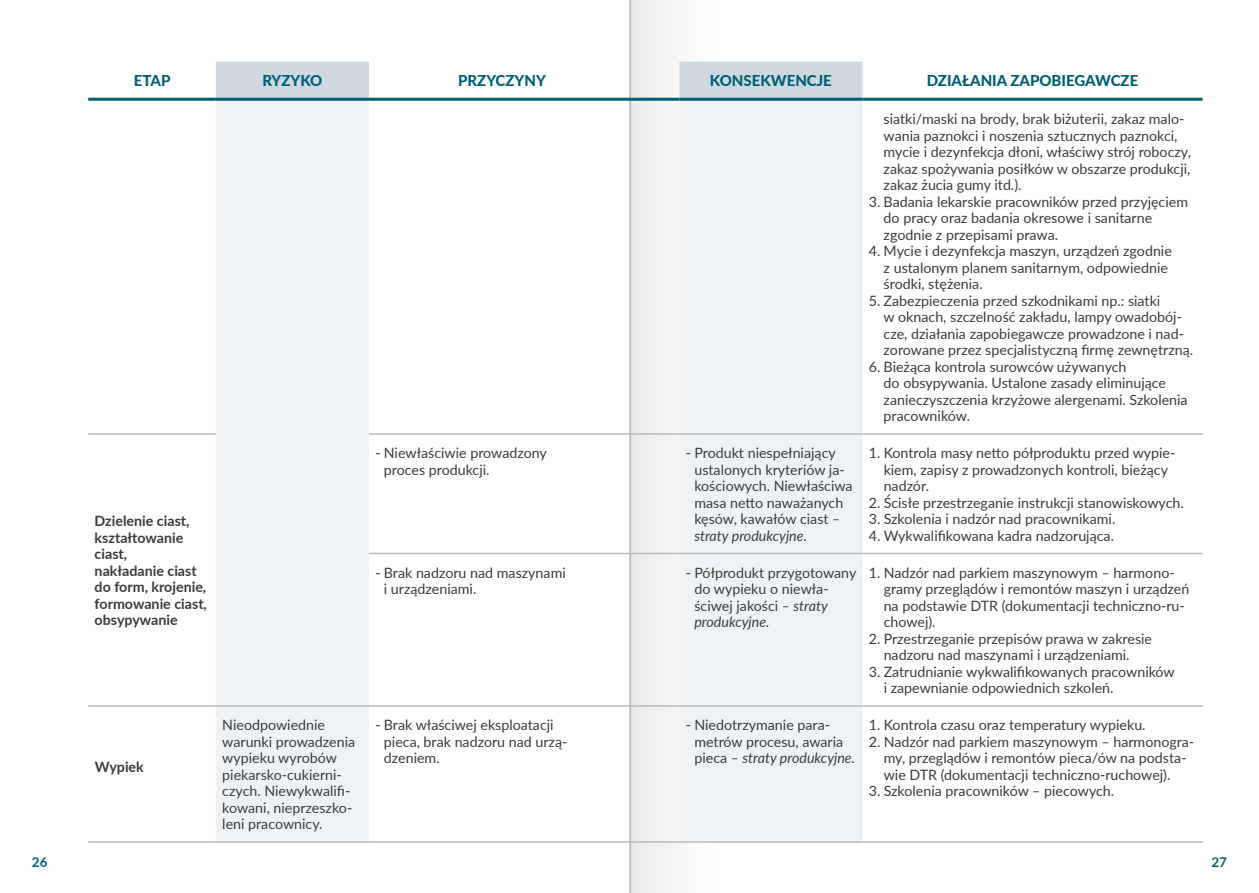
<style>
.page{position:relative;width:1259px;height:893px;background:#fff}
.page>*{position:absolute;margin:0;border:0;box-sizing:border-box;transform-origin:0 0}
.t1{font:800 15px "Lato";color:#005f74}
.t2{font:14.25px/16.5px "Lato";color:#3c3c3b}
.t3{font:700 14.25px/16.5px "Lato";color:#3c3c3b}
.t4{font:700 13.5px "Lato";color:#005f74}
.s1{font-style:italic}
</style>
<div class="page">
<div style="left:629px;top:0;width:85px;height:893px;background:#f5f5f5"></div>
<hr style="left:629px;top:0;width:2px;height:893px;background:#b8bab8">
<svg style="left:216px;top:62px;width:646px;height:36px"></svg>
<svg style="left:216px;top:101px;width:646px;height:740px;fill:#f0f3f6"></svg>
<hr style="left:88px;top:98px;width:128px;height:3px;background:#005f74">
<hr style="left:216px;top:98px;width:153px;height:3px;background:#005f74">
<hr style="left:369px;top:98px;width:310px;height:3px;background:#005f74">
<hr style="left:679px;top:98px;width:183px;height:3px;background:#005f74">
<hr style="left:862px;top:98px;width:340px;height:3px;background:#005f74">
<hr style="left:369px;top:433px;width:310px;height:2px;background:#b8bab8">
<hr style="left:679px;top:433px;width:183px;height:2px;background:#b8bab8">
<hr style="left:862px;top:433px;width:340px;height:2px;background:#b8bab8">
<hr style="left:369px;top:553px;width:310px;height:1px;background:#b8bab8">
<hr style="left:679px;top:553px;width:183px;height:1px;background:#b8bab8">
<hr style="left:862px;top:553px;width:340px;height:1px;background:#b8bab8">
<hr style="left:369px;top:705px;width:310px;height:2px;background:#b8bab8">
<hr style="left:679px;top:705px;width:183px;height:2px;background:#b8bab8">
<hr style="left:862px;top:705px;width:340px;height:2px;background:#b8bab8">
<hr style="left:88px;top:841px;width:128px;height:2px;background:#b8bab8">
<hr style="left:216px;top:841px;width:153px;height:2px;background:#b8bab8">
<hr style="left:369px;top:841px;width:310px;height:2px;background:#b8bab8">
<hr style="left:679px;top:841px;width:183px;height:2px;background:#b8bab8">
<hr style="left:862px;top:841px;width:340px;height:2px;background:#b8bab8">
<hr style="left:216px;top:705px;width:153px;height:2px;background:#b8bab8">
<hr style="left:88px;top:433px;width:128px;height:2px;background:#b8bab8">
<hr style="left:88px;top:705px;width:128px;height:2px;background:#b8bab8">
<p class="t1" style="left:134px;top:70px;width:38px">ETAP</p>
<p class="t1" style="left:262px;top:70px;width:62px">RYZYKO</p>
<p class="t1" style="left:458px;top:70px;width:89px">PRZYCZYNY</p>
<p class="t1" style="left:710px;top:70px;width:123px">KONSEKWENCJE</p>
<p class="t1" style="left:926px;top:70px;width:213px">DZIAŁANIA ZAPOBIEGAWCZE</p>
<p class="t2" style="left:883px;top:110px;width:309px">siatki/maski na brody, brak biżuterii, zakaz malo&shy;wania paznokci i noszenia sztucznych paznokci, mycie i dezynfekcja dłoni, właściwy strój roboczy, zakaz spożywania posiłków w obszarze produkcji, zakaz żucia gumy itd.).</p>
<p class="t2" style="left:883px;top:193px;width:306px;text-indent:-15px">3. Badania lekarskie pracowników przed przyjęciem do pracy oraz badania okresowe i sanitarne zgodnie z przepisami prawa.</p>
<p class="t2" style="left:883px;top:242px;width:290px;text-indent:-15px">4. Mycie i dezynfekcja maszyn, urządzeń zgodnie z ustalonym planem sanitarnym, odpowiednie środki, stężenia.</p>
<p class="t2" style="left:883px;top:292px;width:311px;text-indent:-15px">5. Zabezpieczenia przed szkodnikami np.: siatki<br>w oknach, szczelność zakładu, lampy owadobój&shy;cze, działania zapobiegawcze prowadzone i nad&shy;zorowane przez specjalistyczną firmę zewnętrzną.</p>
<p class="t2" style="left:883px;top:358px;width:306px;text-indent:-15px">6. Bieżąca kontrola surowców używanych<br>do obsypywania. Ustalone zasady eliminujące zanieczyszczenia krzyżowe alergenami. Szkolenia pracowników.</p>
<p class="t3" style="left:95px;top:512px;width:114px">Dzielenie ciast, kształtowanie ciast,<br>nakładanie ciast do form, krojenie, formowanie ciast, obsypywanie</p>
<p class="t3" style="left:95px;top:757px;width:51px">Wypiek</p>
<p class="t2" style="left:384px;top:444px;width:165px;text-indent:-9px">- Niewłaściwie prowadzony proces produkcji.</p>
<p class="t2" style="left:694px;top:444px;width:160px;text-indent:-9px">- Produkt niespełniający ustalonych kryteriów ja&shy;kościowych. Niewłaściwa masa netto naważanych kęsów, kawałów ciast <span class="s1">– straty produkcyjne.</span></p>
<p class="t2" style="left:883px;top:444px;width:293px;text-indent:-15px">1. Kontrola masy netto półproduktu przed wypie&shy;kiem, zapisy z prowadzonych kontroli, bieżący nadzór.</p>
<p class="t2" style="left:868px;top:494px;width:317px">2. Ścisłe przestrzeganie instrukcji stanowiskowych.</p>
<p class="t2" style="left:868px;top:510px;width:248px">3. Szkolenia i nadzór nad pracownikami.</p>
<p class="t2" style="left:868px;top:527px;width:247px">4. Wykwalifikowana kadra nadzorująca.</p>
<p class="t2" style="left:384px;top:564px;width:183px;text-indent:-9px">- Brak nadzoru nad maszynami i urządzeniami.</p>
<p class="t2" style="left:694px;top:564px;width:163px;text-indent:-9px">- Półprodukt przygotowany do wypieku o niewła&shy;ściwej jakości <span class="s1">– straty produkcyjne.</span></p>
<p class="t2" style="left:883px;top:564px;width:307px;text-indent:-15px">1. Nadzór nad parkiem maszynowym – harmono&shy;gramy przeglądów i remontów maszyn i urządzeń na podstawie DTR (dokumentacji techniczno-ru&shy;chowej).</p>
<p class="t2" style="left:869px;top:630px;width:285px;text-align:center">2. Przestrzeganie przepisów prawa w zakresie nadzoru nad maszynami i urządzeniami.</p>
<p class="t2" style="left:883px;top:663px;width:292px;text-indent:-15px">3. Zatrudnianie wykwalifikowanych pracowników i zapewnianie odpowiednich szkoleń.</p>
<p class="t2" style="left:222px;top:716px;width:134px">Nieodpowiednie warunki prowadzenia wypieku wyrobów piekarsko-cukierni&shy;czych. Niewykwalifi&shy;kowani, nieprzeszko&shy;leni pracownicy.</p>
<p class="t2" style="left:384px;top:716px;width:185px;text-indent:-9px">- Brak właściwej eksploatacji pieca, brak nadzoru nad urzą&shy;dzeniem.</p>
<p class="t2" style="left:694px;top:716px;width:162px;text-indent:-9px">- Niedotrzymanie para&shy;metrów procesu, awaria pieca <span class="s1">– straty produkcyjne.</span></p>
<p class="t2" style="left:869px;top:716px;width:278px">1. Kontrola czasu oraz temperatury wypieku.</p>
<p class="t2" style="left:883px;top:733px;width:312px;text-indent:-15px">2. Nadzór nad parkiem maszynowym – harmonogra&shy;my, przeglądów i remontów pieca/ów na podsta&shy;wie DTR (dokumentacji techniczno-ruchowej).</p>
<p class="t2" style="left:869px;top:782px;width:247px">3. Szkolenia pracowników – piecowych.</p>
<p class="t4" style="left:32px;top:853px;width:17px">26</p>
<p class="t4" style="left:1211px;top:853px;width:17px">27</p>
</div>
